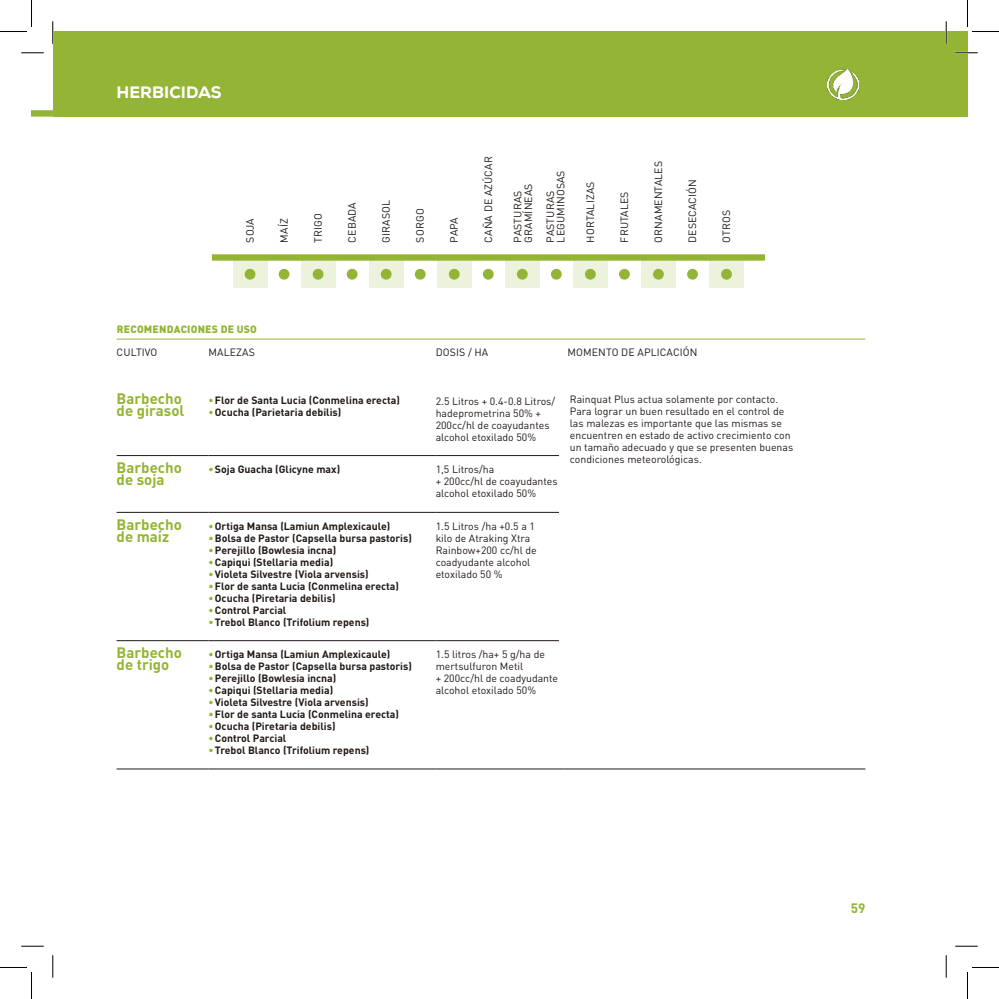
<style>
.page{position:relative;width:999px;height:999px;background:#fff}
.page>*{position:absolute;margin:0;border:0;box-sizing:border-box;transform-origin:0 0}
.t1{font:800 16.5px "Nexa";color:#fff}
.t2{font:700 15px/12px "DIN Pro";color:#93b434}
.t3{font:700 13.5px "DIN Pro";color:#93b434}
.t4{font:10.5px/12px "DIN Pro";color:#211915}
.t5{font:700 10.5px "DIN Pro";color:#211915}
.t6{font:900 10.5px "DIN Pro";letter-spacing:.02em;color:#93b434}
.s1{color:#93b434}
</style>
<div class="page">
<hr style="left:117px;top:339px;width:748px;height:1px;background:#93b434">
<hr style="left:117px;top:455px;width:91px;height:1px;background:#211915">
<hr style="left:208px;top:455px;width:227px;height:1px;background:#211915">
<hr style="left:435px;top:455px;width:128px;height:1px;background:#211915">
<hr style="left:117px;top:512px;width:91px;height:1px;background:#211915">
<hr style="left:208px;top:512px;width:227px;height:1px;background:#211915">
<hr style="left:435px;top:512px;width:128px;height:1px;background:#211915">
<hr style="left:117px;top:640px;width:91px;height:1px;background:#211915">
<hr style="left:208px;top:640px;width:227px;height:1px;background:#211915">
<hr style="left:435px;top:640px;width:128px;height:1px;background:#211915">
<hr style="left:117px;top:768px;width:91px;height:1px;background:#211915">
<hr style="left:208px;top:768px;width:227px;height:1px;background:#211915">
<hr style="left:435px;top:768px;width:128px;height:1px;background:#211915">
<hr style="left:563px;top:768px;width:302px;height:1px;background:#211915">
<div style="left:233px;top:261px;width:34px;height:27px;background:#ecf2db"></div>
<div style="left:301px;top:261px;width:34px;height:27px;background:#ecf2db"></div>
<div style="left:369px;top:261px;width:34px;height:27px;background:#ecf2db"></div>
<div style="left:437px;top:261px;width:34px;height:27px;background:#ecf2db"></div>
<div style="left:505px;top:261px;width:34px;height:27px;background:#ecf2db"></div>
<div style="left:573px;top:261px;width:34px;height:27px;background:#ecf2db"></div>
<div style="left:641px;top:261px;width:34px;height:27px;background:#ecf2db"></div>
<div style="left:709px;top:261px;width:34px;height:27px;background:#ecf2db"></div>
<div style="left:212px;top:254px;width:553px;height:7px;background:#93b434"></div>
<div style="left:244px;top:269px;width:11px;height:10px;background:#93b434;border-radius:50%"></div>
<div style="left:279px;top:269px;width:10px;height:10px;background:#93b434;border-radius:50%"></div>
<div style="left:313px;top:269px;width:10px;height:10px;background:#93b434;border-radius:50%"></div>
<div style="left:347px;top:269px;width:10px;height:10px;background:#93b434;border-radius:50%"></div>
<div style="left:381px;top:269px;width:10px;height:10px;background:#93b434;border-radius:50%"></div>
<div style="left:415px;top:269px;width:10px;height:10px;background:#93b434;border-radius:50%"></div>
<div style="left:449px;top:269px;width:10px;height:10px;background:#93b434;border-radius:50%"></div>
<div style="left:483px;top:269px;width:10px;height:10px;background:#93b434;border-radius:50%"></div>
<div style="left:517px;top:269px;width:10px;height:10px;background:#93b434;border-radius:50%"></div>
<div style="left:551px;top:269px;width:10px;height:10px;background:#93b434;border-radius:50%"></div>
<div style="left:585px;top:269px;width:10px;height:10px;background:#93b434;border-radius:50%"></div>
<div style="left:619px;top:269px;width:10px;height:10px;background:#93b434;border-radius:50%"></div>
<div style="left:653px;top:269px;width:10px;height:10px;background:#93b434;border-radius:50%"></div>
<div style="left:721px;top:269px;width:11px;height:10px;background:#93b434;border-radius:50%"></div>
<div style="left:687px;top:269px;width:11px;height:10px;background:#93b434;border-radius:50%"></div>
<div style="left:32px;top:31px;width:935px;height:86px;background:#93b434"></div>
<img style="left:828px;top:68px;width:30px;height:32px">
<div style="left:559px;top:410px;width:310px;height:325px;background:#fff"></div>
<hr style="left:21px;top:52px;width:23px;height:2px;background:#fff">
<hr style="left:955px;top:52px;width:22px;height:2px;background:#fff">
<hr style="left:52px;top:21px;width:2px;height:23px;background:#fff">
<hr style="left:945px;top:21px;width:2px;height:23px;background:#fff">
<svg style="left:21px;top:53px;width:23px;height:1px"></svg>
<svg style="left:955px;top:53px;width:22px;height:1px"></svg>
<svg style="left:21px;top:945px;width:23px;height:1px"></svg>
<svg style="left:955px;top:945px;width:22px;height:1px"></svg>
<svg style="left:53px;top:21px;width:1px;height:23px"></svg>
<svg style="left:53px;top:955px;width:1px;height:22px"></svg>
<svg style="left:945px;top:21px;width:1px;height:23px"></svg>
<svg style="left:945px;top:955px;width:1px;height:22px"></svg>
<svg style="left:0;top:0;width:32px;height:32px"></svg>
<svg style="left:0;top:967px;width:32px;height:31px"></svg>
<svg style="left:967px;top:0;width:31px;height:32px"></svg>
<svg style="left:967px;top:967px;width:31px;height:31px"></svg>
<h1 class="t1" style="left:117px;top:82px;width:107px">HERBICIDAS</h1>
<p class="t4" style="left:243px;top:242px;width:26px;rotate:-90deg">SOJA</p>
<p class="t4" style="left:277px;top:242px;width:26px;rotate:-90deg">MAÍZ</p>
<p class="t4" style="left:311px;top:242px;width:31px;rotate:-90deg">TRIGO</p>
<p class="t4" style="left:345px;top:242px;width:42px;rotate:-90deg">CEBADA</p>
<p class="t4" style="left:379px;top:242px;width:44px;rotate:-90deg">GIRASOL</p>
<p class="t4" style="left:413px;top:242px;width:35px;rotate:-90deg">SORGO</p>
<p class="t4" style="left:447px;top:242px;width:27px;rotate:-90deg">PAPA</p>
<p class="t4" style="left:482px;top:242px;width:88px;rotate:-90deg">CAÑA DE AZÚCAR</p>
<p class="t4" style="left:512px;top:242px;width:61px;line-height:10.5px;rotate:-90deg">PASTURAS<br>GRAMÍNEAS</p>
<p class="t4" style="left:544px;top:242px;width:74px;line-height:10.5px;rotate:-90deg">PASTURAS<br>LEGUMINOSAS</p>
<p class="t4" style="left:584px;top:242px;width:62px;rotate:-90deg">HORTALIZAS</p>
<p class="t4" style="left:618px;top:242px;width:52px;rotate:-90deg">FRUTALES</p>
<p class="t4" style="left:652px;top:242px;width:83px;rotate:-90deg">ORNAMENTALES</p>
<p class="t4" style="left:686px;top:242px;width:64px;rotate:-90deg">DESECACIÓN</p>
<p class="t4" style="left:720px;top:242px;width:34px;rotate:-90deg">OTROS</p>
<p class="t6" style="left:117px;top:320px;width:142px">RECOMENDACIONES DE USO</p>
<p class="t4" style="left:117px;top:346px;width:42px">CULTIVO</p>
<p class="t4" style="left:208px;top:346px;width:48px">MALEZAS</p>
<p class="t4" style="left:435px;top:346px;width:54px">DOSIS / HA</p>
<p class="t4" style="left:567px;top:346px;width:131px">MOMENTO DE APLICACIÓN</p>
<h2 class="t2" style="left:117px;top:391px;width:69px">Barbecho de girasol</h2>
<p class="t5" style="left:208px;top:391px;width:193px"><span class="s1">•</span>Flor de Santa Lucia (Conmelina erecta)</p>
<p class="t4" style="left:570px;top:393px;width:225px">Rainquat Plus actua solamente por contacto.<br>Para lograr un buen resultado en el control de las malezas es importante que las mismas se encuentren en estado de activo crecimiento con un tamaño adecuado y que se presenten buenas condiciones meteorológicas.</p>
<p class="t5" style="left:208px;top:403px;width:134px"><span class="s1">•</span>Ocucha (Parietaria debilis)</p>
<p class="t4" style="left:435px;top:394px;width:121px">2.5 Litros + 0.4-0.8 Litros/ hadeprometrina 50% +<br>200cc/hl de coayudantes alcohol etoxilado 50%</p>
<h2 class="t2" style="left:117px;top:460px;width:67px">Barbecho de soja</h2>
<p class="t5" style="left:208px;top:460px;width:133px"><span class="s1">•</span>Soja Guacha (Glicyne max)</p>
<p class="t4" style="left:435px;top:463px;width:123px">1,5 Litros/ha<br>+ 200cc/hl de coayudantes alcohol etoxilado 50%</p>
<h2 class="t2" style="left:117px;top:516px;width:67px">Barbecho de maíz</h2>
<p class="t5" style="left:208px;top:517px;width:183px"><span class="s1">•</span>Ortiga Mansa (Lamiun Amplexicaule)</p>
<p class="t4" style="left:435px;top:520px;width:103px">1.5 Litros /ha +0.5 a 1 kilo de Atraking Xtra<br>Rainbow+200 cc/hl de coadyudante alcohol etoxilado 50 %</p>
<p class="t5" style="left:208px;top:529px;width:205px"><span class="s1">•</span>Bolsa de Pastor (Capsella bursa pastoris)</p>
<p class="t5" style="left:208px;top:541px;width:129px"><span class="s1">•</span>Perejillo (Bowlesia incna)</p>
<p class="t5" style="left:208px;top:553px;width:126px"><span class="s1">•</span>Capiqui (Stellaria media)</p>
<p class="t5" style="left:208px;top:565px;width:162px"><span class="s1">•</span>Violeta Silvestre (Viola arvensis)</p>
<p class="t5" style="left:208px;top:577px;width:192px"><span class="s1">•</span>Flor de santa Lucia (Conmelina erecta)</p>
<p class="t5" style="left:208px;top:589px;width:128px"><span class="s1">•</span>Ocucha (Piretaria debilis)</p>
<p class="t5" style="left:208px;top:601px;width:79px"><span class="s1">•</span>Control Parcial</p>
<p class="t5" style="left:208px;top:613px;width:162px"><span class="s1">•</span>Trebol Blanco (Trifolium repens)</p>
<h2 class="t2" style="left:117px;top:645px;width:67px">Barbecho de trigo</h2>
<p class="t5" style="left:208px;top:645px;width:183px"><span class="s1">•</span>Ortiga Mansa (Lamiun Amplexicaule)</p>
<p class="t5" style="left:208px;top:657px;width:205px"><span class="s1">•</span>Bolsa de Pastor (Capsella bursa pastoris)</p>
<p class="t5" style="left:208px;top:669px;width:129px"><span class="s1">•</span>Perejillo (Bowlesia incna)</p>
<p class="t5" style="left:208px;top:681px;width:126px"><span class="s1">•</span>Capiqui (Stellaria media)</p>
<p class="t5" style="left:208px;top:693px;width:162px"><span class="s1">•</span>Violeta Silvestre (Viola arvensis)</p>
<p class="t5" style="left:208px;top:705px;width:192px"><span class="s1">•</span>Flor de santa Lucia (Conmelina erecta)</p>
<p class="t5" style="left:208px;top:717px;width:128px"><span class="s1">•</span>Ocucha (Piretaria debilis)</p>
<p class="t5" style="left:208px;top:729px;width:79px"><span class="s1">•</span>Control Parcial</p>
<p class="t5" style="left:208px;top:741px;width:162px"><span class="s1">•</span>Trebol Blanco (Trifolium repens)</p>
<p class="t4" style="left:435px;top:648px;width:124px">1.5 litros /ha+ 5 g/ha de mertsulfuron Metil<br>+ 200cc/hl de coadyudante alcohol etoxilado 50%</p>
<p class="t3" style="left:850px;top:896px;width:16px">59</p>
</div>
